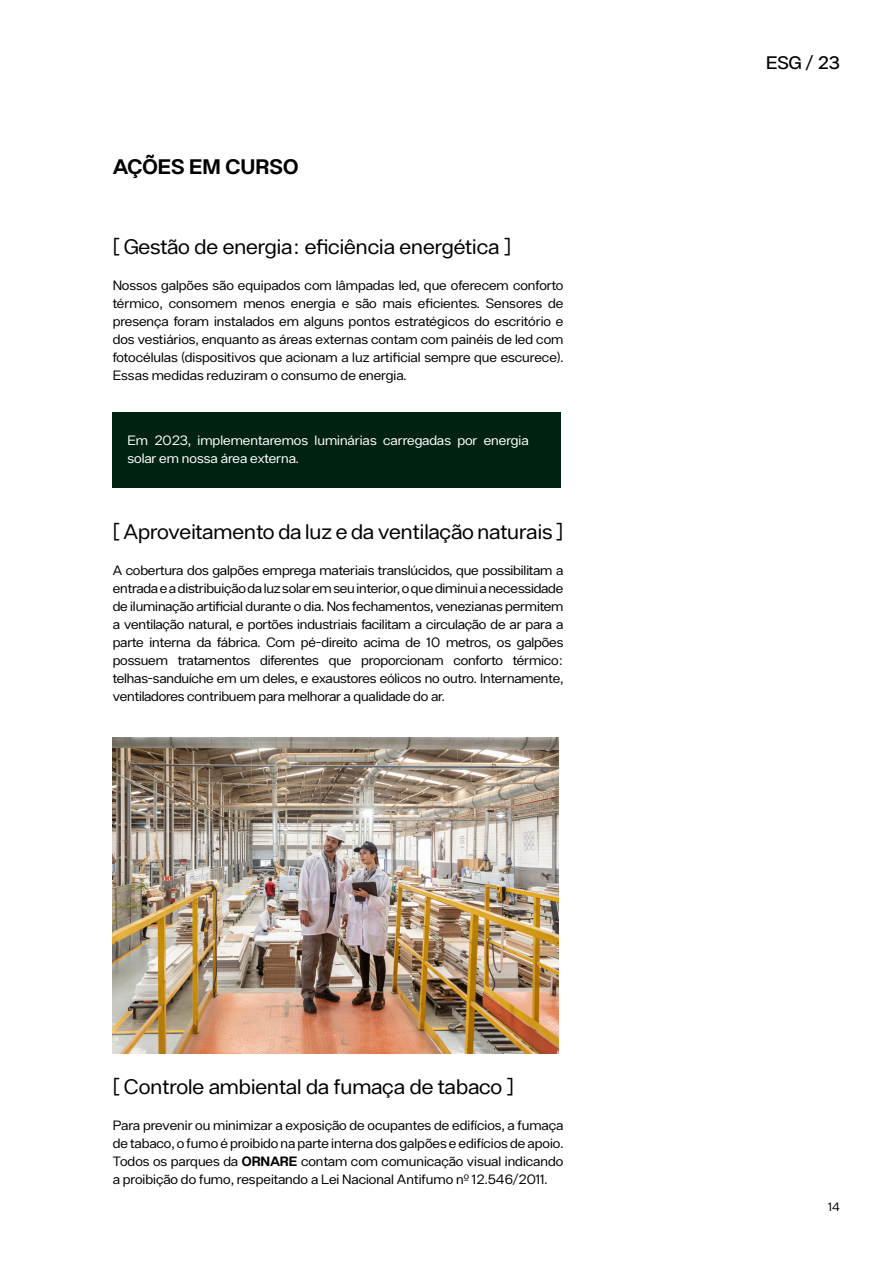
<style>
.page{position:relative;width:893px;height:1263px;background:#fff}
.page>*{position:absolute;margin:0;border:0;box-sizing:border-box;transform-origin:0 0}
.t1{font:21px "Helonik";color:#000}
.t2{font:700 21px "Helonik";color:#000}
.t3{font:500 18.15px "Helonik";color:#000}
.t4{font:13.5px/18px "Helonik";letter-spacing:-.005em;color:#000;text-align:justify}
.t5{font:13.5px/18px "Helonik";color:#fff}
.t6{font:12px "Helonik";color:#000}
.s1{font-weight:700}
</style>
<div class="page">
<img style="left:113px;top:737px;width:445px;height:316px">
<div style="left:112px;top:412px;width:449px;height:75px;background:#021"></div>
<h1 class="t2" style="left:113px;top:154px;width:187px">AÇÕES EM CURSO</h1>
<h1 class="t1" style="left:113px;top:234px;width:400px">[ Gestão de energia: eficiência energética ]</h1>
<p class="t4" style="left:113px;top:276px;width:452px">Nossos galpões são equipados com lâmpadas led, que oferecem conforto térmico, consomem menos energia e são mais eficientes. Sensores de presença foram instalados em alguns pontos estratégicos do escritório e dos vestiários, enquanto as áreas externas contam com painéis de led com fotocélulas (dispositivos que acionam a luz artificial sempre que escurece).<br>Essas medidas reduziram o consumo de energia.</p>
<p class="t5" style="left:128px;top:431px;width:403px">Em 2023, implementaremos luminárias carregadas por energia solar em nossa área externa.</p>
<h1 class="t1" style="left:113px;top:519px;width:452px">[ Aproveitamento da luz e da ventilação naturais ]</h1>
<p class="t4" style="left:113px;top:561px;width:452px">A cobertura dos galpões emprega materiais translúcidos, que possibilitam a entrada e a distribuição da luz solar em seu interior, o que diminui a necessidade de iluminação artificial durante o dia. Nos fechamentos, venezianas permitem a ventilação natural, e portões industriais facilitam a circulação de ar para a parte interna da fábrica. Com pé-direito acima de 10 metros, os galpões possuem tratamentos diferentes que proporcionam conforto térmico: telhas-sanduíche em um deles, e exaustores eólicos no outro. Internamente, ventiladores contribuem para melhorar a qualidade do ar.</p>
<h1 class="t1" style="left:113px;top:1074px;width:403px">[ Controle ambiental da fumaça de tabaco ]</h1>
<p class="t4" style="left:113px;top:1116px;width:452px">Para prevenir ou minimizar a exposição de ocupantes de edifícios, a fumaça de tabaco, o fumo é proibido na parte interna dos galpões e edifícios de apoio.<br>Todos os parques da <span class="s1">ORNARE</span> contam com comunicação visual indicando a proibição do fumo, respeitando a Lei Nacional Antifumo nº 12.546/2011.</p>
<h2 class="t3" style="left:766px;top:52px;width:75px">ESG / 23</h2>
<p class="t6" style="left:828px;top:1200px;width:13px">14</p>
</div>
